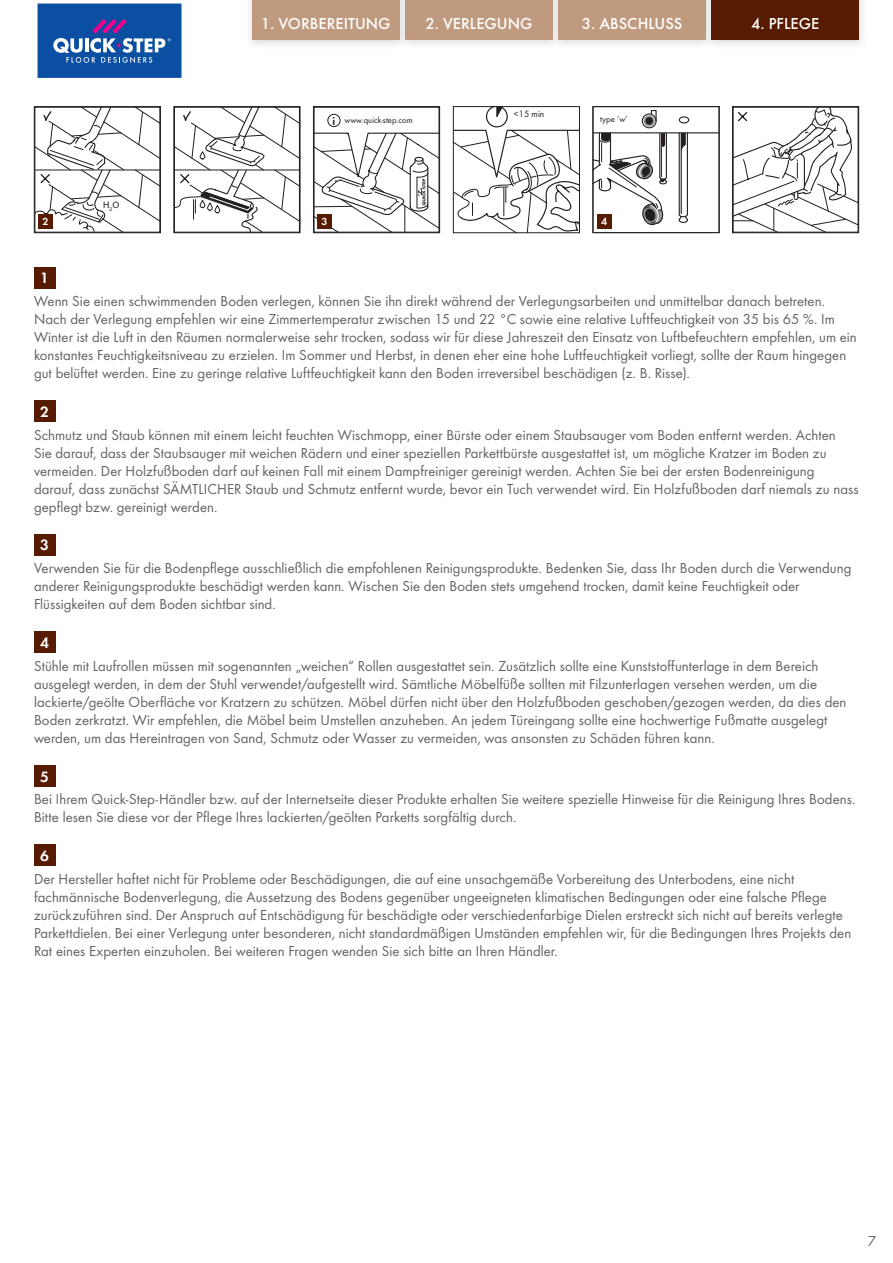
<style>
.page{position:relative;width:893px;height:1263px;background:#fff}
.page>*{position:absolute;margin:0;border:0;box-sizing:border-box;transform-origin:0 0}
.t1{font:500 16.5px "Futura";color:#fff}
.t2{font:15.6px "Futura Dem";color:#fff}
.t3{font:15px/18px "Futura Boo";letter-spacing:.005em;color:#636366}
.t4{font:10.65px "Futura Dem";color:#fff}
.t5{font:9.45px "Futura Boo";color:#231f20}
.t6{font:8.85px "Futura Boo";color:#231f20}
.t7{font:8.85px "Arial";color:#231f20}
.s1{font-family:"Futura Dem";font-size:11.85px}
</style>
<div class="page">
<div style="left:405px;top:0;width:148px;height:39px;background:#c09a7f"></div>
<img style="left:250px;top:0;width:159px;height:47px">
<img style="left:405px;top:0;width:4px;height:39px">
<div style="left:252px;top:0;width:147px;height:39px;background:#c09a7f"></div>
<img style="left:551px;top:0;width:11px;height:47px">
<img style="left:551px;top:0;width:2px;height:39px">
<div style="left:558px;top:0;width:148px;height:39px;background:#c09a7f"></div>
<img style="left:704px;top:0;width:159px;height:47px">
<img style="left:704px;top:0;width:2px;height:39px">
<div style="left:711px;top:0;width:148px;height:39px;background:#561b00"></div>
<svg style="left:455px;top:108px;width:123px;height:123px"></svg>
<div style="left:453px;top:106px;width:127px;height:127px;border:1px solid #231f20"></div>
<svg style="left:36px;top:108px;width:123px;height:123px"></svg>
<div style="left:34px;top:106px;width:127px;height:127px;border:1px solid #231f20"></div>
<svg style="left:176px;top:108px;width:122px;height:123px"></svg>
<div style="left:174px;top:106px;width:126px;height:127px;border:1px solid #231f20"></div>
<svg style="left:315px;top:113px;width:123px;height:118px"></svg>
<hr style="left:314px;top:206px;width:38px;height:1px;background:#231f20">
<div style="left:313px;top:106px;width:127px;height:127px;border:1px solid #231f20"></div>
<div style="left:38px;top:214px;width:15px;height:15px;background:#561b00"></div>
<div style="left:317px;top:214px;width:15px;height:15px;background:#561b00"></div>
<svg style="left:37px;top:3px;width:145px;height:75px;background:#2860ab"></svg>
<div style="left:34px;top:267px;width:21px;height:21px;background:#561b00"></div>
<div style="left:34px;top:401px;width:21px;height:21px;background:#561b00"></div>
<div style="left:34px;top:534px;width:21px;height:21px;background:#561b00"></div>
<div style="left:34px;top:632px;width:21px;height:21px;background:#561b00"></div>
<div style="left:34px;top:765px;width:21px;height:21px;background:#561b00"></div>
<div style="left:34px;top:845px;width:21px;height:21px;background:#561b00"></div>
<hr style="left:593px;top:132px;width:126px;height:1px;background:#231f20">
<div style="left:679px;top:116px;width:10px;height:7px;border:1px solid #231f20;border-radius:50%"></div>
<hr style="left:687px;top:133px;width:1px;height:81px;background:#231f20">
<hr style="left:679px;top:133px;width:1px;height:81px;background:#231f20">
<svg style="left:678px;top:213px;width:10px;height:10px"></svg>
<hr style="left:681px;top:133px;width:1px;height:81px;background:#231f20">
<svg style="left:681px;top:133px;width:5px;height:21px"></svg>
<div style="left:642px;top:113px;width:15px;height:15px;border:1px solid #231f20;border-radius:50%"></div>
<div style="left:644px;top:115px;width:11px;height:11px;background:#939598;border-radius:50%"></div>
<svg style="left:650px;top:110px;width:7px;height:12px"></svg>
<div style="left:645px;top:117px;width:8px;height:8px;background:#231f20;border-radius:50%"></div>
<svg style="left:595px;top:133px;width:72px;height:93px"></svg>
<div style="left:593px;top:106px;width:126px;height:127px;border:1px solid #231f20"></div>
<svg style="left:734px;top:108px;width:123px;height:123px"></svg>
<div style="left:732px;top:106px;width:127px;height:127px;border:1px solid #231f20"></div>
<div style="left:597px;top:214px;width:14px;height:15px;background:#561b00"></div>
<p class="t1" style="left:261px;top:13px;width:131px">1. VORBEREITUNG</p>
<p class="t1" style="left:425px;top:13px;width:109px">2. VERLEGUNG</p>
<p class="t1" style="left:582px;top:13px;width:102px">3. ABSCHLUSS</p>
<p class="t1" style="left:751px;top:13px;width:70px">4. PFLEGE</p>
<p class="t7" style="left:103px;top:198px;width:18px">H<sub>2</sub>O</p>
<p class="t6" style="left:333px;top:115px;width:82px"><span class="s1">i</span> www.quick-step.com</p>
<p class="t4" style="left:42px;top:215px;width:8px">2</p>
<p class="t4" style="left:322px;top:215px;width:8px">3</p>
<p class="t5" style="left:514px;top:109px;width:32px">&lt;15 min</p>
<p class="t6" style="left:600px;top:114px;width:29px">type ‘w’</p>
<p class="t4" style="left:601px;top:215px;width:8px">4</p>
<p class="t2" style="left:40px;top:269px;width:10px">1</p>
<p class="t3" style="left:34px;top:292px;width:824px">Wenn Sie einen schwimmenden Boden verlegen, können Sie ihn direkt während der Verlegungsarbeiten und unmittelbar danach betreten.<br>Nach der Verlegung empfehlen wir eine Zimmertemperatur zwischen 15 und 22 °C sowie eine relative Luftfeuchtigkeit von 35 bis 65 %. Im Winter ist die Luft in den Räumen normalerweise sehr trocken, sodass wir für diese Jahreszeit den Einsatz von Luftbefeuchtern empfehlen, um ein konstantes Feuchtigkeitsniveau zu erzielen. Im Sommer und Herbst, in denen eher eine hohe Luftfeuchtigkeit vorliegt, sollte der Raum hingegen gut belüftet werden. Eine zu geringe relative Luftfeuchtigkeit kann den Boden irreversibel beschädigen (z. B. Risse).</p>
<p class="t2" style="left:40px;top:402px;width:10px">2</p>
<p class="t3" style="left:34px;top:425px;width:826px">Schmutz und Staub können mit einem leicht feuchten Wischmopp, einer Bürste oder einem Staubsauger vom Boden entfernt werden. Achten<br>Sie darauf, dass der Staubsauger mit weichen Rädern und einer speziellen Parkettbürste ausgestattet ist, um mögliche Kratzer im Boden zu vermeiden. Der Holzfußboden darf auf keinen Fall mit einem Dampfreiniger gereinigt werden. Achten Sie bei der ersten Bodenreinigung darauf, dass zunächst SÄMTLICHER Staub und Schmutz entfernt wurde, bevor ein Tuch verwendet wird. Ein Holzfußboden darf niemals zu nass gepflegt bzw. gereinigt werden.</p>
<p class="t2" style="left:40px;top:536px;width:10px">3</p>
<p class="t3" style="left:34px;top:559px;width:819px">Verwenden Sie für die Bodenpflege ausschließlich die empfohlenen Reinigungsprodukte. Bedenken Sie, dass Ihr Boden durch die Verwendung anderer Reinigungsprodukte beschädigt werden kann. Wischen Sie den Boden stets umgehend trocken, damit keine Feuchtigkeit oder<br>Flüssigkeiten auf dem Boden sichtbar sind.</p>
<p class="t2" style="left:40px;top:633px;width:10px">4</p>
<p class="t3" style="left:34px;top:657px;width:814px">Stühle mit Laufrollen müssen mit sogenannten „weichen“ Rollen ausgestattet sein. Zusätzlich sollte eine Kunststoffunterlage in dem Bereich ausgelegt werden, in dem der Stuhl verwendet/aufgestellt wird. Sämtliche Möbelfüße sollten mit Filzunterlagen versehen werden, um die lackierte/geölte Oberfläche vor Kratzern zu schützen. Möbel dürfen nicht über den Holzfußboden geschoben/gezogen werden, da dies den Boden zerkratzt. Wir empfehlen, die Möbel beim Umstellen anzuheben. An jedem Türeingang sollte eine hochwertige Fußmatte ausgelegt werden, um das Hereintragen von Sand, Schmutz oder Wasser zu vermeiden, was ansonsten zu Schäden führen kann.</p>
<p class="t2" style="left:40px;top:767px;width:10px">5</p>
<p class="t3" style="left:34px;top:790px;width:823px">Bei Ihrem Quick-Step-Händler bzw. auf der Internetseite dieser Produkte erhalten Sie weitere spezielle Hinweise für die Reinigung Ihres Bodens.<br>Bitte lesen Sie diese vor der Pflege Ihres lackierten/geölten Parketts sorgfältig durch.</p>
<p class="t2" style="left:40px;top:846px;width:10px">6</p>
<p class="t3" style="left:34px;top:870px;width:819px">Der Hersteller haftet nicht für Probleme oder Beschädigungen, die auf eine unsachgemäße Vorbereitung des Unterbodens, eine nicht fachmännische Bodenverlegung, die Aussetzung des Bodens gegenüber ungeeigneten klimatischen Bedingungen oder eine falsche Pflege zurückzuführen sind. Der Anspruch auf Entschädigung für beschädigte oder verschiedenfarbige Dielen erstreckt sich nicht auf bereits verlegte Parkettdielen. Bei einer Verlegung unter besonderen, nicht standardmäßigen Umständen empfehlen wir, für die Bedingungen Ihres Projekts den Rat eines Experten einzuholen. Bei weiteren Fragen wenden Sie sich bitte an Ihren Händler.</p>
<p class="t3" style="left:868px;top:1232px;width:10px">7</p>
</div>
